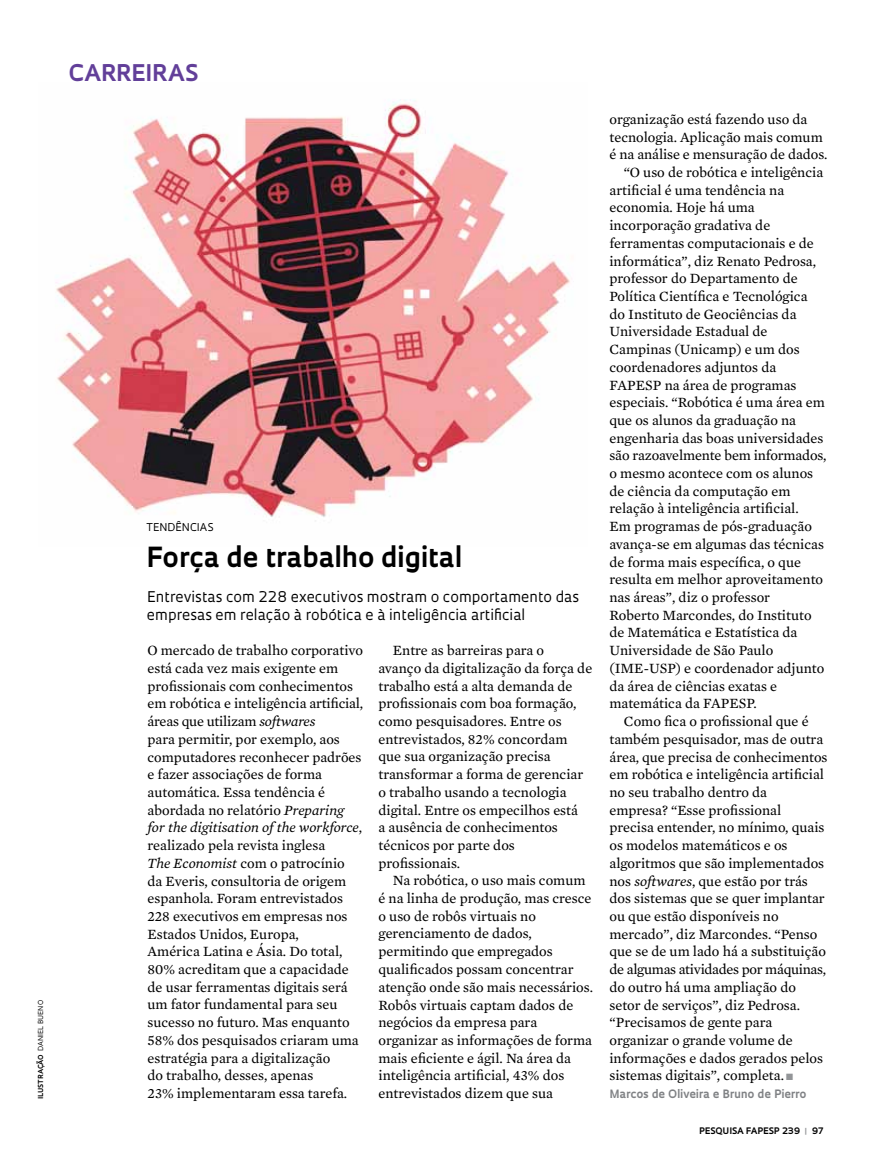
<style>
.page{position:relative;width:885px;height:1169px;background:#fff}
.page>*{position:absolute;margin:0;border:0;box-sizing:border-box;transform-origin:0 0}
.t1{font:700 27px "Oculum";color:#000}
.t2{font:700 22.35px "Oculum";letter-spacing:.05em;color:#623f99}
.t3{font:14.4px/17.7px "Mercury Text G2";color:#000}
.t4{font:14.4px/17.7px "Oculum";color:#000}
.t5{font:14.4px "Mercury Text G2";letter-spacing:-.02em;color:#000}
.t6{font:700 11.25px "Oculum";color:#808285}
.t7{font:10.5px "Oculum";letter-spacing:.01em;color:#000}
.t8{font:700 8.7px "Oculum";letter-spacing:.015em;color:#000}
.t9{font:6.75px "Oculum";letter-spacing:.015em;color:#000}
.s1{font-weight:700}
.s2{font-style:italic}
.s3{color:#939598}
</style>
<div class="page">
<img style="left:55px;top:100px;width:515px;height:421px">
<p class="t9" style="left:36px;top:1098px;width:100px;rotate:-90deg"><span class="s1">ilustraçãO</span> daniel bueno</p>
<h2 class="t2" style="left:68px;top:58px;width:116px">carrei ras</h2>
<p class="t7" style="left:147px;top:520px;width:69px">Tendências</p>
<h1 class="t1" style="left:146px;top:538px;width:317px">Força de trabalho digital</h1>
<p class="t4" style="left:147px;top:587px;width:434px">Entrevistas com 228 executivos mostram o comportamento das empresas em relação à robótica e à inteligência artificial</p>
<p class="t3" style="left:148px;top:641px;width:217px">O mercado de trabalho corporativo está cada vez mais exigente em profissionais com conhecimentos em robótica e inteligência artificial, áreas que utilizam <span class="s2">softwares<br></span>para permitir, por exemplo, aos computadores reconhecer padrões e fazer associações de forma automática. Essa tendência é abordada no relatório <span class="s2">Preparing for the digitisation of the workforce</span>, realizado pela revista inglesa<br><span class="s2">The Economist</span> com o patrocínio da Everis, consultoria de origem espanhola. Foram entrevistados<br>228 executivos em empresas nos<br>Estados Unidos, Europa,<br>América Latina e Ásia. Do total,<br>80% acreditam que a capacidade de usar ferramentas digitais será um fator fundamental para seu sucesso no futuro. Mas enquanto<br>58% dos pesquisados criaram uma estratégia para a digitalização<br>do trabalho, desses, apenas<br>23% implementaram essa tarefa.</p>
<p class="t3" style="left:379px;top:641px;width:215px;text-indent:14px">Entre as barreiras para o<br>avanço da digitalização da força de trabalho está a alta demanda de profissionais com boa formação, como pesquisadores. Entre os entrevistados, 82% concordam que sua organização precisa transformar a forma de gerenciar o trabalho usando a tecnologia digital. Entre os empecilhos está<br>a ausência de conhecimentos técnicos por parte dos profissionais.</p>
<p class="t3" style="left:379px;top:871px;width:216px;text-indent:14px">Na robótica, o uso mais comum é na linha de produção, mas cresce o uso de robôs virtuais no gerenciamento de dados, permitindo que empregados qualificados possam concentrar atenção onde são mais necessários.<br>Robôs virtuais captam dados de negócios da empresa para organizar as informações de forma mais eficiente e ágil. Na área da inteligência artificial, 43% dos entrevistados dizem que sua</p>
<p class="t3" style="left:610px;top:110px;width:199px">organização está fazendo uso da</p>
<p class="t3" style="left:610px;top:127px;width:215px">tecnologia. Aplicação mais comum</p>
<p class="t3" style="left:610px;top:145px;width:219px">é na análise e mensuração de dados.</p>
<p class="t3" style="left:624px;top:163px;width:201px">“O uso de robótica e inteligência</p>
<p class="t3" style="left:610px;top:180px;width:176px">artificial é uma tendência na</p>
<p class="t3" style="left:610px;top:198px;width:147px">economia. Hoje há uma</p>
<p class="t3" style="left:610px;top:216px;width:162px">incorporação gradativa de</p>
<p class="t3" style="left:610px;top:233px;width:206px">ferramentas computacionais e de</p>
<p class="t3" style="left:610px;top:251px;width:208px">informática”, diz Renato Pedrosa,</p>
<p class="t3" style="left:610px;top:269px;width:190px">professor do Departamento de</p>
<p class="t3" style="left:610px;top:286px;width:200px">Política Científica e Tecnológica</p>
<p class="t3" style="left:610px;top:304px;width:189px">do Instituto de Geociências da</p>
<p class="t3" style="left:610px;top:322px;width:160px">Universidade Estadual de</p>
<p class="t3" style="left:610px;top:340px;width:192px">Campinas (Unicamp) e um dos</p>
<p class="t3" style="left:610px;top:357px;width:168px">coordenadores adjuntos da</p>
<p class="t3" style="left:610px;top:375px;width:189px">FAPESP na área de programas</p>
<p class="t3" style="left:610px;top:393px;width:217px">especiais. “Robótica é uma área em</p>
<p class="t3" style="left:610px;top:410px;width:188px">que os alunos da graduação na</p>
<p class="t3" style="left:610px;top:428px;width:215px">engenharia das boas universidades</p>
<p class="t3" style="left:610px;top:446px;width:219px">são razoavelmente bem informados,</p>
<p class="t3" style="left:610px;top:463px;width:205px">o mesmo acontece com os alunos</p>
<p class="t3" style="left:610px;top:481px;width:182px">de ciência da computação em</p>
<p class="t3" style="left:610px;top:499px;width:191px">relação à inteligência artificial.</p>
<p class="t3" style="left:610px;top:517px;width:204px">Em programas de pós-graduação</p>
<p class="t3" style="left:610px;top:534px;width:216px">avança-se em algumas das técnicas</p>
<p class="t3" style="left:610px;top:552px;width:193px">de forma mais específica, o que</p>
<p class="t3" style="left:610px;top:570px;width:215px">resulta em melhor aproveitamento</p>
<p class="t3" style="left:610px;top:587px;width:162px">nas áreas”, diz o professor</p>
<p class="t3" style="left:610px;top:605px;width:204px">Roberto Marcondes, do Instituto</p>
<p class="t3" style="left:610px;top:623px;width:189px">de Matemática e Estatística da</p>
<p class="t3" style="left:610px;top:640px;width:165px">Universidade de São Paulo</p>
<p class="t3" style="left:610px;top:658px;width:216px">(IME-USP) e coordenador adjunto</p>
<p class="t3" style="left:610px;top:676px;width:169px">da área de ciências exatas e</p>
<p class="t3" style="left:610px;top:694px;width:149px">matemática da FAPESP.</p>
<p class="t3" style="left:624px;top:711px;width:186px">Como fica o profissional que é</p>
<p class="t3" style="left:610px;top:729px;width:215px">também pesquisador, mas de outra</p>
<p class="t3" style="left:609px;top:747px;width:220px">área, que precisa de conhecimentos</p>
<p class="t3" style="left:609px;top:765px;width:216px">em robótica e inteligência artificial</p>
<p class="t3" style="left:609px;top:782px;width:159px">no seu trabalho dentro da</p>
<p class="t3" style="left:609px;top:800px;width:173px">empresa? “Esse profissional</p>
<p class="t3" style="left:609px;top:818px;width:216px">precisa entender, no mínimo, quais</p>
<p class="t3" style="left:609px;top:835px;width:180px">os modelos matemáticos e os</p>
<p class="t3" style="left:609px;top:853px;width:216px">algoritmos que são implementados</p>
<p class="t3" style="left:609px;top:871px;width:200px">nos <span class="s2">softwares</span>, que estão por trás</p>
<p class="t3" style="left:609px;top:888px;width:217px">dos sistemas que se quer implantar</p>
<p class="t3" style="left:609px;top:906px;width:171px">ou que estão disponíveis no</p>
<p class="t3" style="left:609px;top:924px;width:209px">mercado”, diz Marcondes. “Penso</p>
<p class="t3" style="left:609px;top:942px;width:218px">que se de um lado há a substituição</p>
<p class="t5" style="left:609px;top:958px;width:218px">de algumas atividades por máquinas,</p>
<p class="t3" style="left:609px;top:977px;width:188px">do outro há uma ampliação do</p>
<p class="t3" style="left:609px;top:995px;width:192px">setor de serviços”, diz Pedrosa.</p>
<p class="t3" style="left:609px;top:1012px;width:164px">“Precisamos de gente para</p>
<p class="t3" style="left:609px;top:1030px;width:185px">organizar o grande volume de</p>
<p class="t3" style="left:609px;top:1048px;width:215px">informações e dados gerados pelos</p>
<p class="t3" style="left:609px;top:1065px;width:185px">sistemas digitais”, completa. <span class="s3">■</span></p>
<p class="t6" style="left:609px;top:1086px;width:198px">Marcos de Oliveira e Bruno de Pierro</p>
<p class="t8" style="left:699px;top:1124px;width:125px">PESQUISA FAPESP 239 <span class="s3">|</span> 97</p>
</div>
